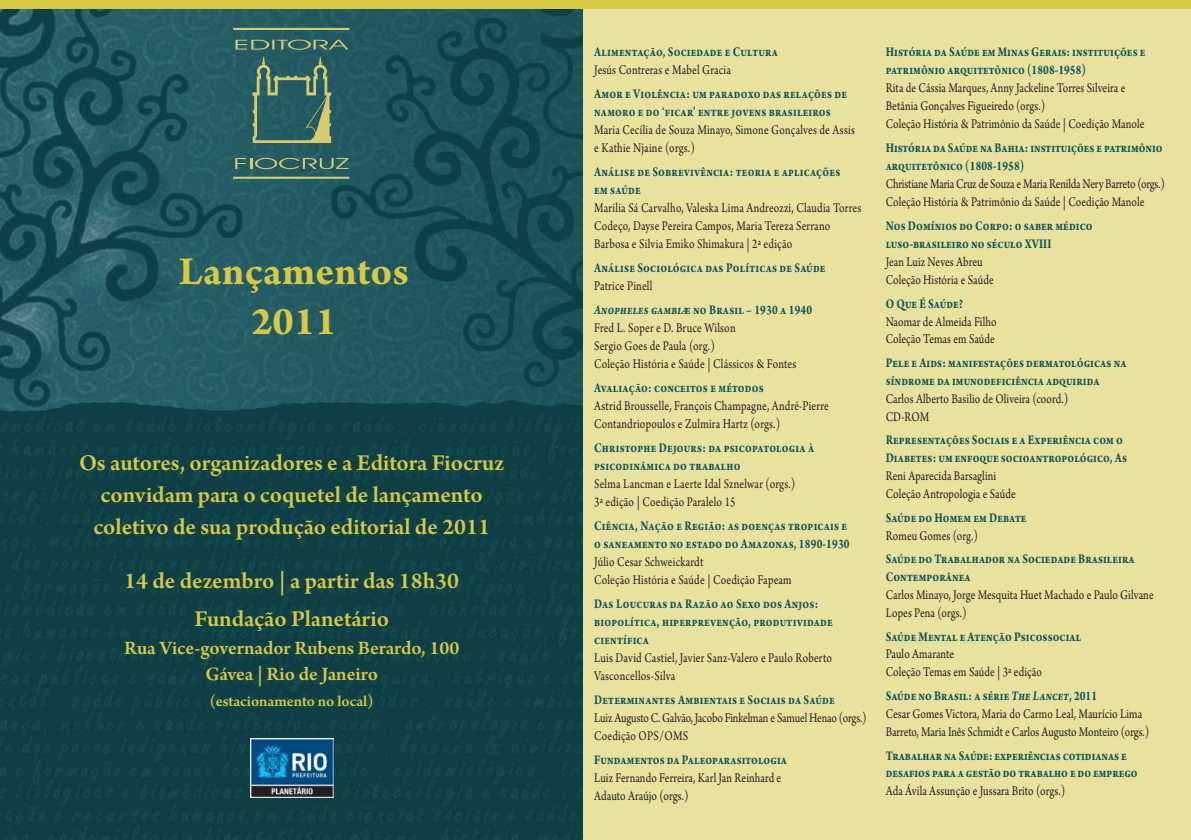
<style>
.page{position:relative;width:1191px;height:840px;background:#fff}
.page>*{position:absolute;margin:0;border:0;box-sizing:border-box;transform-origin:0 0}
.t1{font:700 42px/50.4px "Arno Pro";color:#d6c944;text-align:center}
.t2{font:600 24px/32px "Arno Pro";letter-spacing:-.005em;color:#d6c944;text-align:center}
.t3{font:600 20px/26px "Arno Pro";letter-spacing:-.005em;color:#d6c944;text-align:center}
.t4{font:600 16px "Arno Pro";letter-spacing:-.005em;color:#d6c944}
.t5{font:14px/18px "Arno Pro";letter-spacing:.01em;color:#231f20;scale:.8 1}
.t6{font:700 14px/18px "Arno Pro";letter-spacing:.01em;color:#0e5256;scale:.8 1}
.t7{font:14px/18px "Arno Pro";letter-spacing:-.01em;color:#231f20;scale:.8 1}
.s1{font-weight:400;color:#231f20}
.s2{font-style:italic}
.s3{font-weight:700;color:#0e5256}
.s4{font-weight:700;font-style:italic;color:#0e5256}
</style>
<div class="page">
<img style="left:0;top:9px;width:1191px;height:830px">
<img style="left:250px;top:737px;width:83px;height:60px">
<svg style="left:252px;top:57px;width:79px;height:86px;background:#4b7465"></svg>
<svg style="left:235px;top:158px;width:114px;height:11px"></svg>
<svg style="left:235px;top:40px;width:113px;height:10px"></svg>
<hr style="left:233px;top:28px;width:116px;height:2px;background:#d7cb6e">
<hr style="left:233px;top:176px;width:116px;height:3px;background:#d7cb6e">
<div style="left:0;top:0;width:1191px;height:9px;background:#d6c944"></div>
<h1 class="t1" style="left:179px;top:248px;width:232px">Lançamentos<br>2011</h1>
<h2 class="t2" style="left:79px;top:447px;width:427px">Os autores, organizadores e a Editora Fiocruz convidam para o coquetel de lançamento coletivo de sua produção editorial de 2011</h2>
<h2 class="t2" style="left:124px;top:562px;width:336px;line-height:38px">14 de dezembro | a partir das 18h30<br>Fundação Planetário</h2>
<h3 class="t3" style="left:124px;top:635px;width:337px">Rua Vice-governador Rubens Berardo, 100<br>Gávea | Rio de Janeiro</h3>
<p class="t4" style="left:210px;top:691px;width:165px">(estacionamento no local)</p>
<p class="t6" style="left:594px;top:43px;width:231px">Alimentação, Sociedade e Cultura</p>
<p class="t5" style="left:594px;top:61px;width:172px">Jesús Contreras e Mabel Gracia</p>
<p class="t6" style="left:594px;top:85px;width:317px">Amor e Violência: um paradoxo das relações de namoro e do ‘ficar’ entre jovens brasileiros</p>
<p class="t5" style="left:594px;top:121px;width:327px">Maria Cecília de Souza Minayo, Simone Gonçalves de Assis e Kathie Njaine (orgs.)</p>
<p class="t6" style="left:594px;top:163px;width:309px">Análise de Sobrevivência: teoria e aplicações em saúde</p>
<p class="t5" style="left:594px;top:199px;width:335px">Marilia Sá Carvalho, Valeska Lima Andreozzi, Claudia Torres<br>Codeço, Dayse Pereira Campos, Maria Tereza Serrano<br>Barbosa e Silvia Emiko Shimakura | 2ª edição</p>
<p class="t6" style="left:594px;top:259px;width:291px">Análise Sociológica das Políticas de Saúde</p>
<p class="t6" style="left:594px;top:274px;width:274px;line-height:24px"><span class="s1">Patrice Pinell<br></span><span class="s2">Anopheles gambiæ</span> no Brasil – 1930 a 1940</p>
<p class="t5" style="left:594px;top:319px;width:254px">Fred L. Soper e D. Bruce Wilson<br>Sergio Goes de Paula (org.)<br>Coleção História e Saúde | Clássicos &amp; Fontes</p>
<p class="t6" style="left:594px;top:379px;width:213px">Avaliação: conceitos e métodos</p>
<p class="t5" style="left:594px;top:397px;width:295px">Astrid Brousselle, François Champagne, André-Pierre<br>Contandriopoulos e Zulmira Hartz (orgs.)</p>
<p class="t6" style="left:594px;top:439px;width:276px">Christophe Dejours: da psicopatologia à psicodinâmica do trabalho</p>
<p class="t5" style="left:594px;top:475px;width:253px">Selma Lancman e Laerte Idal Sznelwar (orgs.)<br>3ª edição | Coedição Paralelo 15</p>
<p class="t6" style="left:594px;top:517px;width:321px">Ciência, Nação e Região: as doenças tropicais e o saneamento no estado do Amazonas, 1890-1930</p>
<p class="t5" style="left:594px;top:553px;width:248px">Júlio Cesar Schweickardt<br>Coleção História e Saúde | Coedição Fapeam</p>
<p class="t6" style="left:594px;top:595px;width:299px">Das Loucuras da Razão ao Sexo dos Anjos: biopolítica, hiperprevenção, produtividade científica</p>
<p class="t5" style="left:594px;top:649px;width:299px">Luis David Castiel, Javier Sanz-Valero e Paulo Roberto<br>Vasconcellos-Silva</p>
<p class="t6" style="left:594px;top:691px;width:302px">Determinantes Ambientais e Sociais da Saúde</p>
<p class="t7" style="left:594px;top:709px;width:342px">Luiz Augusto C. Galvão, Jacobo Finkelman e Samuel Henao (orgs.)<br>Coedição OPS/OMS</p>
<p class="t6" style="left:594px;top:751px;width:243px">Fundamentos da Paleoparasitologia</p>
<p class="t5" style="left:594px;top:769px;width:235px">Luiz Fernando Ferreira, Karl Jan Reinhard e<br>Adauto Araújo (orgs.)</p>
<p class="t6" style="left:885px;top:43px;width:326px">História da Saúde em Minas Gerais: instituições e patrimônio arquitetônico (1808-1958)</p>
<p class="t5" style="left:885px;top:79px;width:325px">Rita de Cássia Marques, Anny Jackeline Torres Silveira e<br>Betânia Gonçalves Figueiredo (orgs.)<br>Coleção História &amp; Patrimônio da Saúde | Coedição Manole</p>
<p class="t6" style="left:885px;top:139px;width:348px">História da Saúde na Bahia: instituições e patrimônio arquitetônico (1808-1958)</p>
<p class="t5" style="left:885px;top:175px;width:350px">Christiane Maria Cruz de Souza e Maria Renilda Nery Barreto (orgs.)<br>Coleção História &amp; Patrimônio da Saúde | Coedição Manole</p>
<p class="t6" style="left:885px;top:217px;width:260px">Nos Domínios do Corpo: o saber médico luso-brasileiro no século XVIII</p>
<p class="t5" style="left:885px;top:253px;width:136px">Jean Luiz Neves Abreu<br>Coleção História e Saúde</p>
<p class="t6" style="left:885px;top:295px;width:98px">O Que É Saúde?</p>
<p class="t5" style="left:885px;top:313px;width:140px">Naomar de Almeida Filho<br>Coleção Temas em Saúde</p>
<p class="t6" style="left:885px;top:354px;width:302px">Pele e Aids: manifestações dermatológicas na síndrome da imunodeficiência adquirida</p>
<p class="t5" style="left:885px;top:390px;width:230px">Carlos Alberto Basilio de Oliveira (coord.)<br>CD-ROM</p>
<p class="t6" style="left:885px;top:432px;width:303px">Representações Sociais e a Experiência com o<br>Diabetes: um enfoque socioantropológico, As</p>
<p class="t5" style="left:885px;top:467px;width:164px">Reni Aparecida Barsaglini<br>Coleção Antropologia e Saúde</p>
<p class="t6" style="left:885px;top:509px;width:178px">Saúde do Homem em Debate</p>
<p class="t5" style="left:885px;top:526px;width:117px">Romeu Gomes (org.)</p>
<p class="t6" style="left:885px;top:550px;width:312px">Saúde do Trabalhador na Sociedade Brasileira<br>Contemporânea</p>
<p class="t5" style="left:885px;top:586px;width:336px">Carlos Minayo, Jorge Mesquita Huet Machado e Paulo Gilvane<br>Lopes Pena (orgs.)</p>
<p class="t6" style="left:885px;top:627px;width:246px">Saúde Mental e Atenção Psicossocial</p>
<p class="t5" style="left:885px;top:645px;width:197px">Paulo Amarante<br>Coleção Temas em Saúde | 3ª edição</p>
<p class="t5" style="left:885px;top:687px;width:331px"><span class="s3">Saúde no Brasil: a série</span> <span class="s4">The Lancet</span><span class="s3">, 2011<br></span>Cesar Gomes Victora, Maria do Carmo Leal, Maurício Lima<br>Barreto, Maria Inês Schmidt e Carlos Augusto Monteiro (orgs.)</p>
<p class="t6" style="left:885px;top:746px;width:316px">Trabalhar na Saúde: experiências cotidianas e desafios para a gestão do trabalho e do emprego</p>
<p class="t5" style="left:885px;top:782px;width:226px">Ada Ávila Assunção e Jussara Brito (orgs.)</p>
</div>
